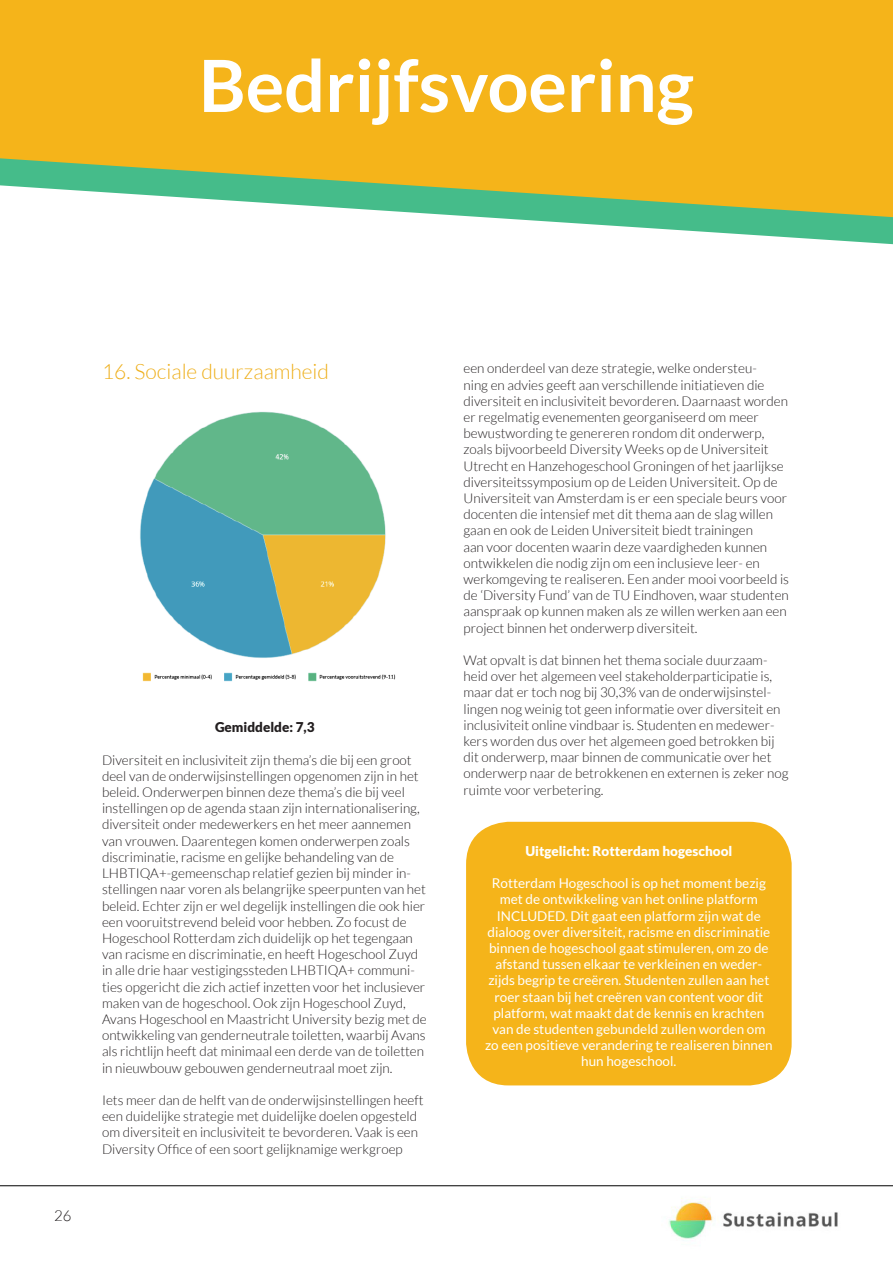
<style>
.page{position:relative;width:893px;height:1263px;background:#fff}
.page>*{position:absolute;margin:0;border:0;box-sizing:border-box;transform-origin:0 0}
.t1{font:700 72px "Lato";color:#fff}
.t2{font:300 21px "Lato";color:#eeaf1b}
.t3{font:300 15px "Lato";color:#231f20}
.t4{font:300 13.5px/16.2px "Lato";color:#231f20}
.t5{font:13.5px/16.2px "Lato";color:#fff;text-align:center}
.t6{font:900 13.5px "Lato";color:#fff}
.t7{font:900 13.5px "Lato";color:#231f20}
</style>
<div class="page">
<svg style="left:527px;top:220px;width:366px;height:25px"></svg>
<svg style="left:0;top:0;width:893px;height:220px;background:#e3b82f"></svg>
<img style="left:140px;top:412px;width:256px;height:270px">
<div style="left:466px;top:822px;width:326px;height:263px;background:#f5b41a;border-radius:43px"></div>
<img style="left:668px;top:1198px;width:170px;height:41px">
<hr style="left:0;top:1185px;width:893px;height:1px;background:#000001">
<p class="t1" style="left:199px;top:44px;width:496px">Bedrijfsvoering</p>
<p class="t2" style="left:102px;top:361px;width:229px">16. Sociale duurzaamheid</p>
<p class="t3" style="left:54px;top:1207px;width:19px">26</p>
<p class="t7" style="left:215px;top:719px;width:101px">Gemiddelde: 7,3</p>
<p class="t4" style="left:102px;top:752px;width:326px">Diversiteit en inclusiviteit zijn thema’s die bij een groot deel van de onderwijsinstellingen opgenomen zijn in het beleid. Onderwerpen binnen deze thema’s die bij veel instellingen op de agenda staan zijn internationalisering, diversiteit onder medewerkers en het meer aannemen van vrouwen. Daarentegen komen onderwerpen zoals discriminatie, racisme en gelijke behandeling van de LHBTIQA+-gemeenschap relatief gezien bij minder in&shy;stellingen naar voren als belangrijke speerpunten van het beleid. Echter zijn er wel degelijk instellingen die ook hier een vooruitstrevend beleid voor hebben. Zo focust de Hogeschool Rotterdam zich duidelijk op het tegengaan van racisme en discriminatie, en heeft Hogeschool Zuyd in alle drie haar vestigingssteden LHBTIQA+ communi&shy;ties opgericht die zich actief inzetten voor het inclusiever maken van de hogeschool. Ook zijn Hogeschool Zuyd, Avans Hogeschool en Maastricht University bezig met de ontwikkeling van genderneutrale toiletten, waarbij Avans als richtlijn heeft dat minimaal een derde van de toiletten in nieuwbouw gebouwen genderneutraal moet zijn.</p>
<p class="t4" style="left:102px;top:1092px;width:323px">Iets meer dan de helft van de onderwijsinstellingen heeft een duidelijke strategie met duidelijke doelen opgesteld om diversiteit en inclusiviteit te bevorderen. Vaak is een Diversity Office of een soort gelijknamige werkgroep</p>
<p class="t4" style="left:463px;top:360px;width:327px">een onderdeel van deze strategie, welke ondersteu-<br>ning en advies geeft aan verschillende initiatieven die diversiteit en inclusiviteit bevorderen. Daarnaast worden er regelmatig evenementen georganiseerd om meer bewustwording te genereren rondom dit onderwerp, zoals bijvoorbeeld Diversity Weeks op de Universiteit Utrecht en Hanzehogeschool Groningen of het jaarlijkse diversiteitssymposium op de Leiden Universiteit. Op de Universiteit van Amsterdam is er een speciale beurs voor docenten die intensief met dit thema aan de slag willen gaan en ook de Leiden Universiteit biedt trainingen<br>aan voor docenten waarin deze vaardigheden kunnen ontwikkelen die nodig zijn om een inclusieve leer- en werkomgeving te realiseren. Een ander mooi voorbeeld is de ‘Diversity Fund’ van de TU Eindhoven, waar studenten aanspraak op kunnen maken als ze willen werken aan een project binnen het onderwerp diversiteit.</p>
<p class="t4" style="left:463px;top:652px;width:327px">Wat opvalt is dat binnen het thema sociale duurzaam&shy;heid over het algemeen veel stakeholderparticipatie is, maar dat er toch nog bij 30,3% van de onderwijsinstel&shy;lingen nog weinig tot geen informatie over diversiteit en inclusiviteit online vindbaar is. Studenten en medewer&shy;kers worden dus over het algemeen goed betrokken bij dit onderwerp, maar binnen de communicatie over het onderwerp naar de betrokkenen en externen is zeker nog ruimte voor verbetering.</p>
<p class="t6" style="left:525px;top:843px;width:209px">Uitgelicht: Rotterdam hogeschool</p>
<p class="t5" style="left:485px;top:875px;width:289px">Rotterdam Hogeschool is op het moment bezig met de ontwikkeling van het online platform INCLUDED. Dit gaat een platform zijn wat de dialoog over diversiteit, racisme en discriminatie binnen de hogeschool gaat stimuleren, om zo de afstand tussen elkaar te verkleinen en weder&shy;zijds begrip te creëren. Studenten zullen aan het roer staan bij het creëren van content voor dit platform, wat maakt dat de kennis en krachten van de studenten gebundeld zullen worden om zo een positieve verandering te realiseren binnen hun hogeschool.</p>
</div>
